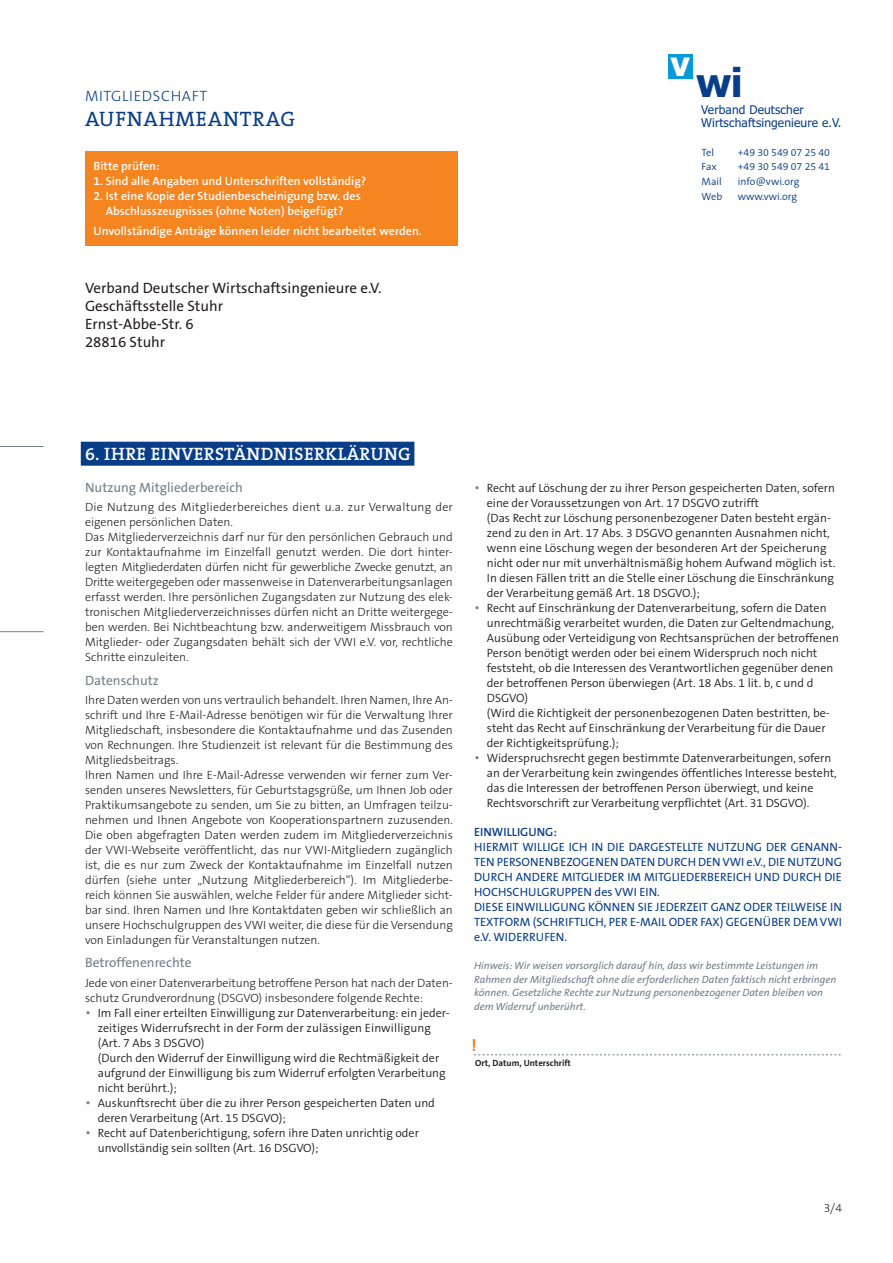
<style>
.page{position:relative;width:893px;height:1263px;background:#fff}
.page>*{position:absolute;margin:0;border:0;box-sizing:border-box;transform-origin:0 0}
.t1{font:700 39.75px "Tahoma";color:#083e89}
.t2{font:700 33.75px "Tahoma";color:#fff}
.t3{font:21px "The Serif B5 Plain";letter-spacing:.04em;color:#083e89}
.t4{font:600 18px "The Serif B6";letter-spacing:.02em;color:#fff}
.t5{font:15px/18px "The Sans B5 Plain";color:#231f20}
.t6{font:300 15px "The Sans B3";letter-spacing:.04em;color:#083e89}
.t7{font:13.5px "The Sans B5 Plain";color:#727f8a}
.t8{font:300 12px/15px "The Sans B3";color:#231f20}
.t9{font:300 12px/15px "The Sans B4";color:#231f20}
.t10{font:12px/15px "The Sans B5 Plain";color:#083e89}
.t11{font:600 12px/15px "The Sans B6";color:#fff;text-align:center}
.t12{font:12px/12.8px "Tahoma";letter-spacing:.01em;color:#083e89}
.t13{font:600 12px "The Sans B6";color:#083e89}
.t14{font:italic 10.5px/13.5px "The Sans B5 Plain";color:#727f8a}
.t15{font:300 10.5px "The Sans B4";color:#083e89}
.t16{font:700 9px "The Sans B7";color:#231f20}
.s1{font-size:14.4px;color:#76848e}
</style>
<div class="page">
<hr style="left:0;top:446px;width:43px;height:1px;background:#727f8a">
<hr style="left:0;top:631px;width:43px;height:1px;background:#727f8a">
<div style="left:668px;top:54px;width:25px;height:25px;background:#069ad9"></div>
<div style="left:81px;top:442px;width:333px;height:24px;background:#083e89"></div>
<svg style="left:473px;top:1039px;width:368px;height:16px"></svg>
<div style="left:85px;top:151px;width:372px;height:95px;background:#f58520"></div>
<p class="t6" style="left:85px;top:88px;width:124px">MITGLIEDSCHAFT</p>
<h3 class="t3" style="left:85px;top:108px;width:211px">AUFNAHMEANTRAG</h3>
<p class="t11" style="left:94px;top:159px;width:68px">Bitte prüfen:</p>
<p class="t11" style="left:94px;top:174px;width:274px">1. Sind alle Angaben und Unterschriften vollständig?</p>
<p class="t11" style="left:94px;top:189px;width:269px">2. Ist eine Kopie der Studienbescheinigung bzw. des<br>Abschlusszeugnisses (ohne Noten) beigefügt?</p>
<p class="t11" style="left:94px;top:224px;width:330px">Unvollständige Anträge können leider nicht bearbeitet werden.</p>
<p class="t5" style="left:85px;top:280px;width:298px">Verband Deutscher Wirtschaftsingenieure e.V.<br>Geschäftsstelle Stuhr<br>Ernst-Abbe-Str. 6<br>28816 Stuhr</p>
<h2 class="t2" style="left:670px;top:40px;width:21px">v</h2>
<h1 class="t1" style="left:696px;top:55px;width:48px">wi</h1>
<p class="t12" style="left:701px;top:103px;width:142px">Verband Deutscher<br>Wirtschaftsingenieure e.V.</p>
<p class="t15" style="left:702px;top:147px;width:14px">Tel</p>
<p class="t15" style="left:738px;top:147px;width:94px">+49 30 549 07 25 40</p>
<p class="t15" style="left:702px;top:161px;width:17px">Fax</p>
<p class="t15" style="left:738px;top:161px;width:94px">+49 30 549 07 25 41</p>
<p class="t15" style="left:702px;top:176px;width:22px">Mail</p>
<p class="t15" style="left:738px;top:176px;width:63px">info@vwi.org</p>
<p class="t15" style="left:702px;top:191px;width:22px">Web</p>
<p class="t15" style="left:738px;top:191px;width:61px">www.vwi.org</p>
<h3 class="t4" style="left:85px;top:444px;width:327px">6. IHRE EINVERSTÄNDNISERKLÄRUNG</h3>
<p class="t7" style="left:85px;top:480px;width:160px">Nutzung Mitgliederbereich</p>
<p class="t8" style="left:85px;top:500px;width:369px">Die Nutzung des Mitgliederbereiches dient u.a. zur Verwaltung der eigenen persönlichen Daten.<br>Das Mitgliederverzeichnis darf nur für den persönlichen Gebrauch und zur Kontaktaufnahme im Einzelfall genutzt werden. Die dort hinter&shy;legten Mitgliederdaten dürfen nicht für gewerbliche Zwecke genutzt, an Dritte weitergegeben oder massenweise in Datenverarbeitungsanlagen erfasst werden. Ihre persönlichen Zugangsdaten zur Nutzung des elek&shy;tronischen Mitgliederverzeichnisses dürfen nicht an Dritte weitergege&shy;ben werden. Bei Nichtbeachtung bzw. anderweitigem Missbrauch von Mitglieder- oder Zugangsdaten behält sich der VWI e.V. vor, rechtliche Schritte einzuleiten.</p>
<p class="t7" style="left:85px;top:673px;width:75px">Datenschutz</p>
<p class="t8" style="left:85px;top:693px;width:369px">Ihre Daten werden von uns vertraulich behandelt. Ihren Namen, Ihre An&shy;schrift und Ihre E-Mail-Adresse benötigen wir für die Verwaltung Ihrer Mitgliedschaft, insbesondere die Kontaktaufnahme und das Zusenden von Rechnungen. Ihre Studienzeit ist relevant für die Bestimmung des Mitgliedsbeitrags.<br>Ihren Namen und Ihre E-Mail-Adresse verwenden wir ferner zum Ver&shy;senden unseres Newsletters, für Geburtstagsgrüße, um Ihnen Job oder Praktikumsangebote zu senden, um Sie zu bitten, an Umfragen teilzu&shy;nehmen und Ihnen Angebote von Kooperationspartnern zuzusenden.<br>Die oben abgefragten Daten werden zudem im Mitgliederverzeichnis der VWI-Webseite veröffentlicht, das nur VWI-Mitgliedern zugänglich ist, die es nur zum Zweck der Kontaktaufnahme im Einzelfall nutzen dürfen (siehe unter „Nutzung Mitgliederbereich“). Im Mitgliederbe&shy;reich können Sie auswählen, welche Felder für andere Mitglieder sicht&shy;bar sind. Ihren Namen und Ihre Kontaktdaten geben wir schließlich an unsere Hochschulgruppen des VWI weiter, die diese für die Versendung von Einladungen für Veranstaltungen nutzen.</p>
<p class="t7" style="left:85px;top:956px;width:108px">Betroffenenrechte</p>
<p class="t8" style="left:85px;top:976px;width:368px">Jede von einer Datenverarbeitung betroffene Person hat nach der Daten&shy;schutz Grundverordnung (DSGVO) insbesondere folgende Rechte:</p>
<p class="t9" style="left:98px;top:1006px;width:353px;text-indent:-13px"><span class="s1">•</span> Im Fall einer erteilten Einwilligung zur Datenverarbeitung: ein jeder&shy;zeitiges Widerrufsrecht in der Form der zulässigen Einwilligung (Art. 7 Abs 3 DSGVO)<br>(Durch den Widerruf der Einwilligung wird die Rechtmäßigkeit der aufgrund der Einwilligung bis zum Widerruf erfolgten Verarbeitung nicht berührt.);</p>
<p class="t9" style="left:98px;top:1096px;width:339px;text-indent:-13px"><span class="s1">•</span> Auskunftsrecht über die zu ihrer Person gespeicherten Daten und deren Verarbeitung (Art. 15 DSGVO);</p>
<p class="t9" style="left:98px;top:1126px;width:323px;text-indent:-13px"><span class="s1">•</span> Recht auf Datenberichtigung, sofern ihre Daten unrichtig oder unvollständig sein sollten (Art. 16 DSGVO);</p>
<p class="t9" style="left:487px;top:481px;width:350px;text-indent:-13px"><span class="s1">•</span> Recht auf Löschung der zu ihrer Person gespeicherten Daten, sofern eine der Voraussetzungen von Art. 17 DSGVO zutrifft<br>(Das Recht zur Löschung personenbezogener Daten besteht ergän&shy;zend zu den in Art. 17 Abs. 3 DSGVO genannten Ausnahmen nicht, wenn eine Löschung wegen der besonderen Art der Speicherung nicht oder nur mit unverhältnismäßig hohem Aufwand möglich ist.<br>In diesen Fällen tritt an die Stelle einer Löschung die Einschränkung der Verarbeitung gemäß Art. 18 DSGVO.);</p>
<p class="t9" style="left:487px;top:601px;width:354px;text-indent:-13px"><span class="s1">•</span> Recht auf Einschränkung der Datenverarbeitung, sofern die Daten unrechtmäßig verarbeitet wurden, die Daten zur Geltendmachung, Ausübung oder Verteidigung von Rechtsansprüchen der betroffenen Person benötigt werden oder bei einem Widerspruch noch nicht feststeht, ob die Interessen des Verantwortlichen gegenüber denen der betroffenen Person überwiegen (Art. 18 Abs. 1 lit. b, c und d DSGVO)<br>(Wird die Richtigkeit der personenbezogenen Daten bestritten, be&shy;steht das Recht auf Einschränkung der Verarbeitung für die Dauer der Richtigkeitsprüfung.);</p>
<p class="t9" style="left:487px;top:751px;width:351px;text-indent:-13px"><span class="s1">•</span> Widerspruchsrecht gegen bestimmte Datenverarbeitungen, sofern an der Verarbeitung kein zwingendes öffentliches Interesse besteht, das die Interessen der betroffenen Person überwiegt, und keine Rechtsvorschrift zur Verarbeitung verpflichtet (Art. 31 DSGVO).</p>
<p class="t13" style="left:474px;top:826px;width:84px">EINWILLIGUNG:</p>
<p class="t10" style="left:474px;top:840px;width:369px">HIERMIT WILLIGE ICH IN DIE DARGESTELLTE NUTZUNG DER GENANN-TEN PERSONENBEZOGENEN DATEN DURCH DEN VWI e.V., DIE NUTZUNG DURCH ANDERE MITGLIEDER IM MITGLIEDERBEREICH UND DURCH DIE HOCHSCHULGRUPPEN des VWI EIN.<br>DIESE EINWILLIGUNG KÖNNEN SIE JEDERZEIT GANZ ODER TEILWEISE IN TEXTFORM (SCHRIFTLICH, PER E-MAIL ODER FAX) GEGENÜBER DEM VWI e.V. WIDERRUFEN.</p>
<p class="t14" style="left:474px;top:959px;width:364px">Hinweis: Wir weisen vorsorglich darauf hin, dass wir bestimmte Leistungen im Rahmen der Mitgliedschaft ohne die erforderlichen Daten faktisch nicht erbringen können. Gesetzliche Rechte zur Nutzung personenbezogener Daten bleiben von dem Widerruf unberührt.</p>
<p class="t16" style="left:475px;top:1058px;width:97px">Ort, Datum, Unterschrift</p>
<p class="t8" style="left:824px;top:1201px;width:20px">3/4</p>
</div>
